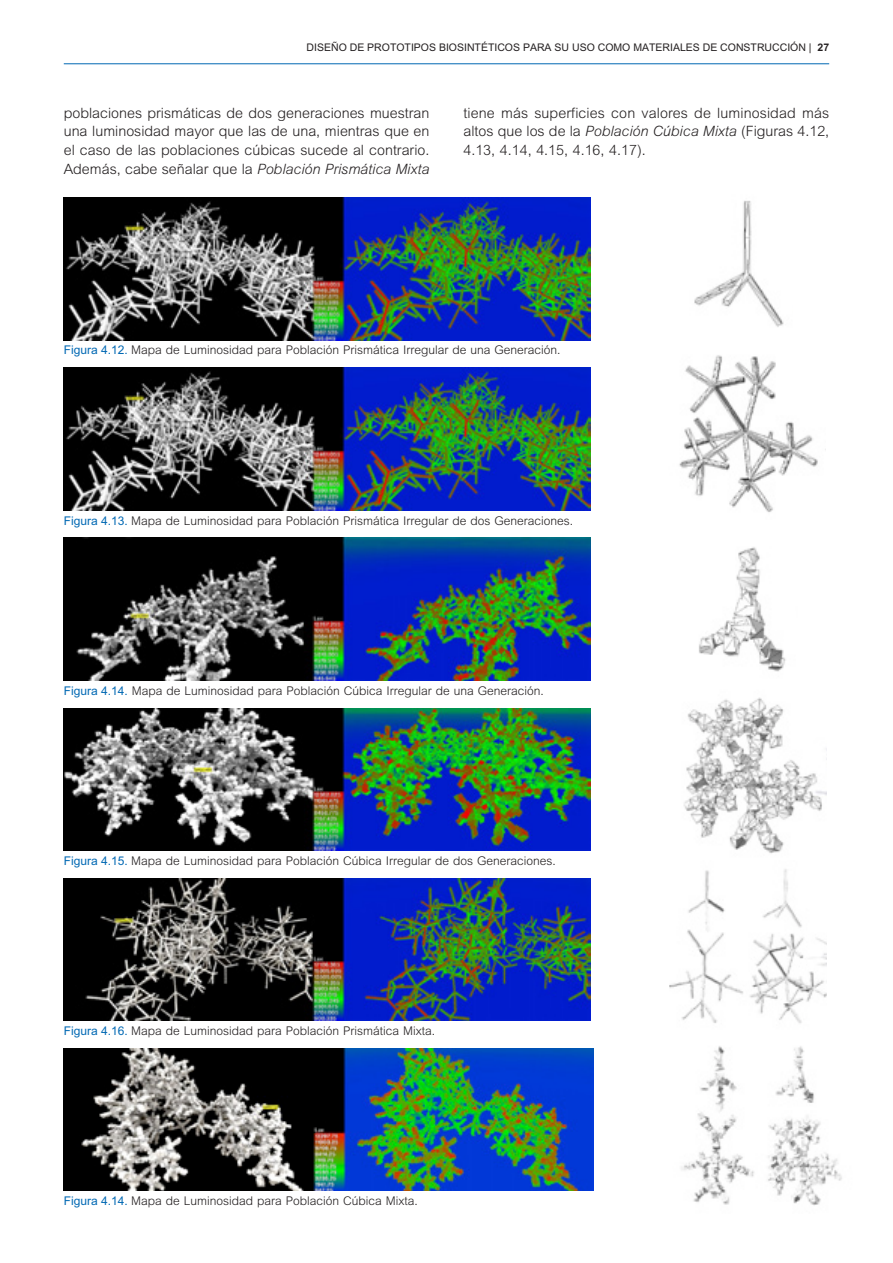
<style>
.page{position:relative;width:893px;height:1263px;background:#fff}
.page>*{position:absolute;margin:0;border:0;box-sizing:border-box;transform-origin:0 0}
.t1{font:300 14.25px/18.8px "M Arial";color:#231f20;text-align:justify}
.t2{font:300 12px "M Arial";color:#231f20}
.t3{font:10.5px "M Arial";color:#231f20}
.s1{font-weight:700}
.s2{font-style:italic}
.s3{font-weight:400;color:#0168b3}
</style>
<div class="page">
<hr style="left:64px;top:63px;width:765px;height:1px;background:#0168b3">
<img style="left:64px;top:198px;width:526px;height:142px">
<img style="left:64px;top:368px;width:526px;height:142px">
<img style="left:64px;top:538px;width:526px;height:142px">
<img style="left:64px;top:708px;width:526px;height:143px">
<img style="left:64px;top:878px;width:526px;height:143px">
<img style="left:64px;top:1048px;width:529px;height:143px">
<img style="left:699px;top:547px;width:87px;height:125px">
<img style="left:694px;top:201px;width:90px;height:126px">
<img style="left:679px;top:355px;width:147px;height:158px">
<img style="left:684px;top:697px;width:143px;height:157px">
<img style="left:669px;top:869px;width:157px;height:154px">
<img style="left:681px;top:1046px;width:161px;height:160px">
<p class="t3" style="left:307px;top:41px;width:225px">DI SEÑO DE PROTOTIPOS BI OSINTÉTICOS PARA</p>
<p class="t3" style="left:555px;top:41px;width:210px">SU USO COMO MATERIALES DE CONSTRUCCI</p>
<p class="t3" style="left:790px;top:41px;width:40px">ÓN | <span class="s1">27</span></p>
<p class="t1" style="left:64px;top:103px;width:367px">poblaciones prismáticas de dos generaciones muestran una luminosidad mayor que las de una, mientras que en el caso de las poblaciones cúbicas sucede al contrario.<br>Además, cabe señalar que la <span class="s2">Población Prismática Mixta</span></p>
<p class="t1" style="left:463px;top:103px;width:367px">tiene más superficies con valores de luminosidad más altos que los de la <span class="s2">Población Cúbica Mixta</span> (Figuras 4.12, 4.13, 4.14, 4.15, 4.16, 4.17).</p>
<p class="t2" style="left:64px;top:343px;width:498px"><span class="s3">Figura 4.12.</span> Mapa de Luminosidad para Población Prismática Irregular de una Generación.</p>
<p class="t2" style="left:64px;top:514px;width:511px"><span class="s3">Figura 4.13.</span> Mapa de Luminosidad para Población Prismática Irregular de dos Generaciones.</p>
<p class="t2" style="left:64px;top:684px;width:482px"><span class="s3">Figura 4.14.</span> Mapa de Luminosidad para Población Cúbica Irregular de una Generación.</p>
<p class="t2" style="left:64px;top:854px;width:494px"><span class="s3">Figura 4.15.</span> Mapa de Luminosidad para Población Cúbica Irregular de dos Generaciones.</p>
<p class="t2" style="left:64px;top:1024px;width:373px"><span class="s3">Figura 4.16.</span> Mapa de Luminosidad para Población Prismática Mixta.</p>
<p class="t2" style="left:64px;top:1194px;width:356px"><span class="s3">Figura 4.14.</span> Mapa de Luminosidad para Población Cúbica Mixta.</p>
</div>
